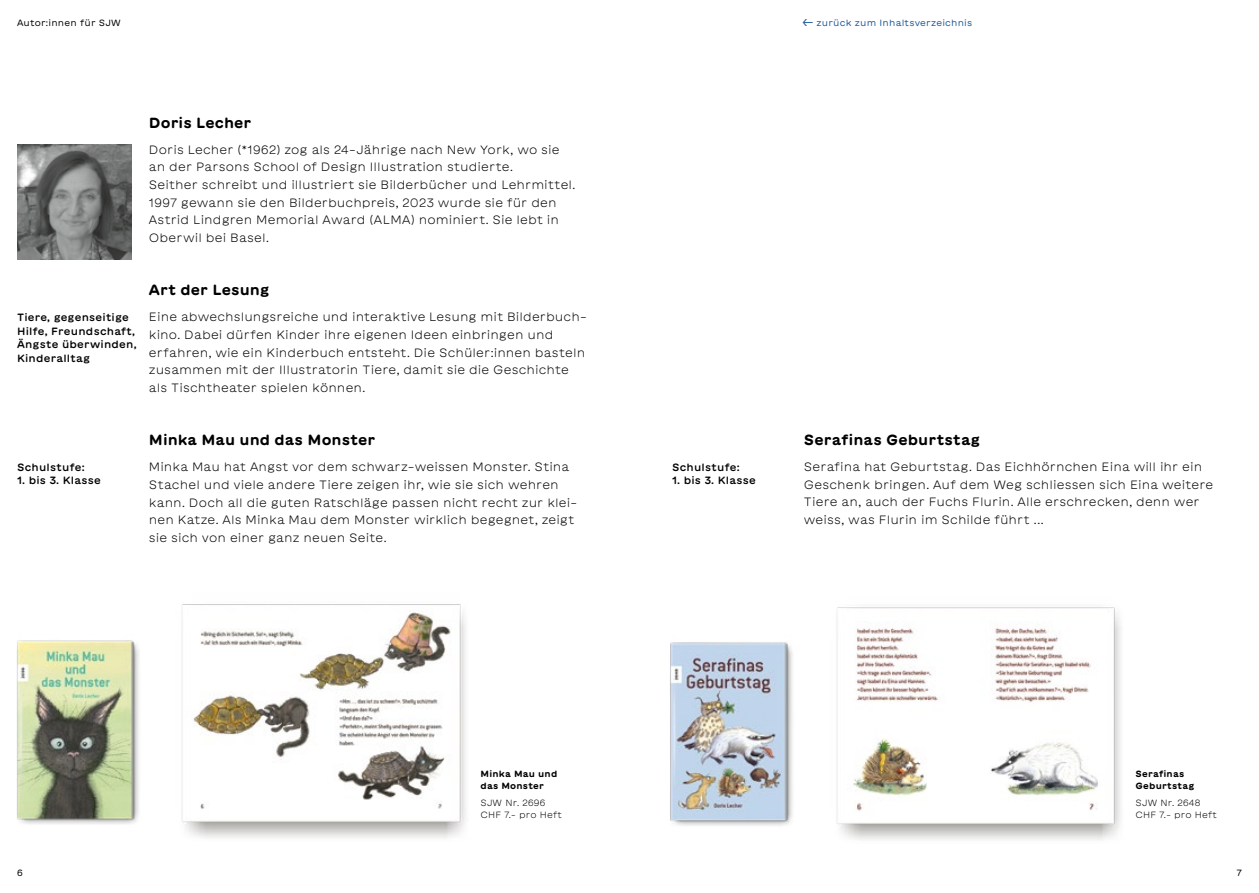
<style>
.page{position:relative;width:1259px;height:893px;background:#fff}
.page>*{position:absolute;margin:0;border:0;box-sizing:border-box;transform-origin:0 0}
.t1{font:700 14.7px "GT Maru";letter-spacing:.005em;color:#000}
.t2{font:300 12px/17.7px "GT Maru";letter-spacing:.01em;color:#000}
.t3{font:500 10.5px/13.5px "GT Maru";letter-spacing:.02em;color:#000}
.t4{font:300 9px/12px "GT Maru";letter-spacing:.02em;color:#000}
.t5{font:700 9px/12px "GT Maru";letter-spacing:.02em;color:#000}
.t6{font:9px "GT Maru";letter-spacing:.02em;color:#1b5899}
.t7{font:9px "GT Maru";letter-spacing:.02em;color:#000}
.s1{font-family:"Gelion";font-size:13.5px}
</style>
<div class="page">
<img style="left:17px;top:145px;width:115px;height:114px">
<img style="left:670px;top:642px;width:123px;height:184px">
<img style="left:836px;top:607px;width:285px;height:233px">
<img style="left:17px;top:640px;width:122px;height:184px">
<img style="left:181px;top:604px;width:285px;height:234px">
<p class="t7" style="left:17px;top:18px;width:105px">Autor:innen für SJW</p>
<p class="t1" style="left:149px;top:114px;width:104px">Doris Lecher</p>
<p class="t2" style="left:149px;top:140px;width:428px">Doris Lecher (*1962) zog als 24-Jährige nach New York, wo sie an der Parsons School of Design Illustration studierte.<br>Seither schreibt und illustriert sie Bilderbücher und Lehrmittel.<br>1997 gewann sie den Bilderbuchpreis, 2023 wurde sie für den Astrid Lindgren Memorial Award (ALMA) nominiert. Sie lebt in Oberwil bei Basel.</p>
<p class="t3" style="left:17px;top:311px;width:121px">Tiere, gegenseitige<br>Hilfe, Freundschaft,<br>Ängste überwinden,<br>Kinderalltag</p>
<p class="t1" style="left:149px;top:281px;width:122px">Art der Lesung</p>
<p class="t2" style="left:149px;top:308px;width:439px">Eine abwechslungsreiche und interaktive Lesung mit Bilderbuch&shy;kino. Dabei dürfen Kinder ihre eigenen Ideen einbringen und erfahren, wie ein Kinderbuch entsteht. Die Schüler:innen basteln zusammen mit der Illustratorin Tiere, damit sie die Geschichte als Tischtheater spielen können.</p>
<p class="t3" style="left:17px;top:460px;width:69px">Schulstufe:</p>
<p class="t3" style="left:17px;top:474px;width:85px">1. bis 3. Klasse</p>
<p class="t1" style="left:149px;top:431px;width:228px">Minka Mau und das Monster</p>
<p class="t2" style="left:149px;top:458px;width:430px">Minka Mau hat Angst vor dem schwarz-weissen Monster. Stina Stachel und viele andere Tiere zeigen ihr, wie sie sich wehren kann. Doch all die guten Ratschläge passen nicht recht zur klei&shy;nen Katze. Als Minka Mau dem Monster wirklich begegnet, zeigt sie sich von einer ganz neuen Seite.</p>
<p class="t6" style="left:801px;top:18px;width:172px"><span class="s1">←</span> zurück zum Inhaltsverzeichnis</p>
<p class="t3" style="left:672px;top:460px;width:69px">Schulstufe:</p>
<p class="t3" style="left:672px;top:474px;width:85px">1. bis 3. Klasse</p>
<p class="t1" style="left:804px;top:431px;width:178px">Serafinas Geburtstag</p>
<p class="t2" style="left:804px;top:458px;width:411px">Serafina hat Geburtstag. Das Eichhörnchen Eina will ihr ein Geschenk bringen. Auf dem Weg schliessen sich Eina weitere Tiere an, auch der Fuchs Flurin. Alle erschrecken, denn wer weiss, was Flurin im Schilde fü hrt ...</p>
<p class="t5" style="left:480px;top:768px;width:78px">Minka Mau und das Monster</p>
<p class="t4" style="left:480px;top:796px;width:83px">SJW Nr. 2696<br>CHF 7.– pro Heft</p>
<p class="t5" style="left:1135px;top:768px;width:60px">Serafinas<br>Geburtstag</p>
<p class="t4" style="left:1135px;top:796px;width:83px">SJW Nr. 2648<br>CHF 7.– pro Heft</p>
<p class="t7" style="left:17px;top:868px;width:7px">6</p>
<p class="t7" style="left:1237px;top:868px;width:7px">7</p>
</div>
